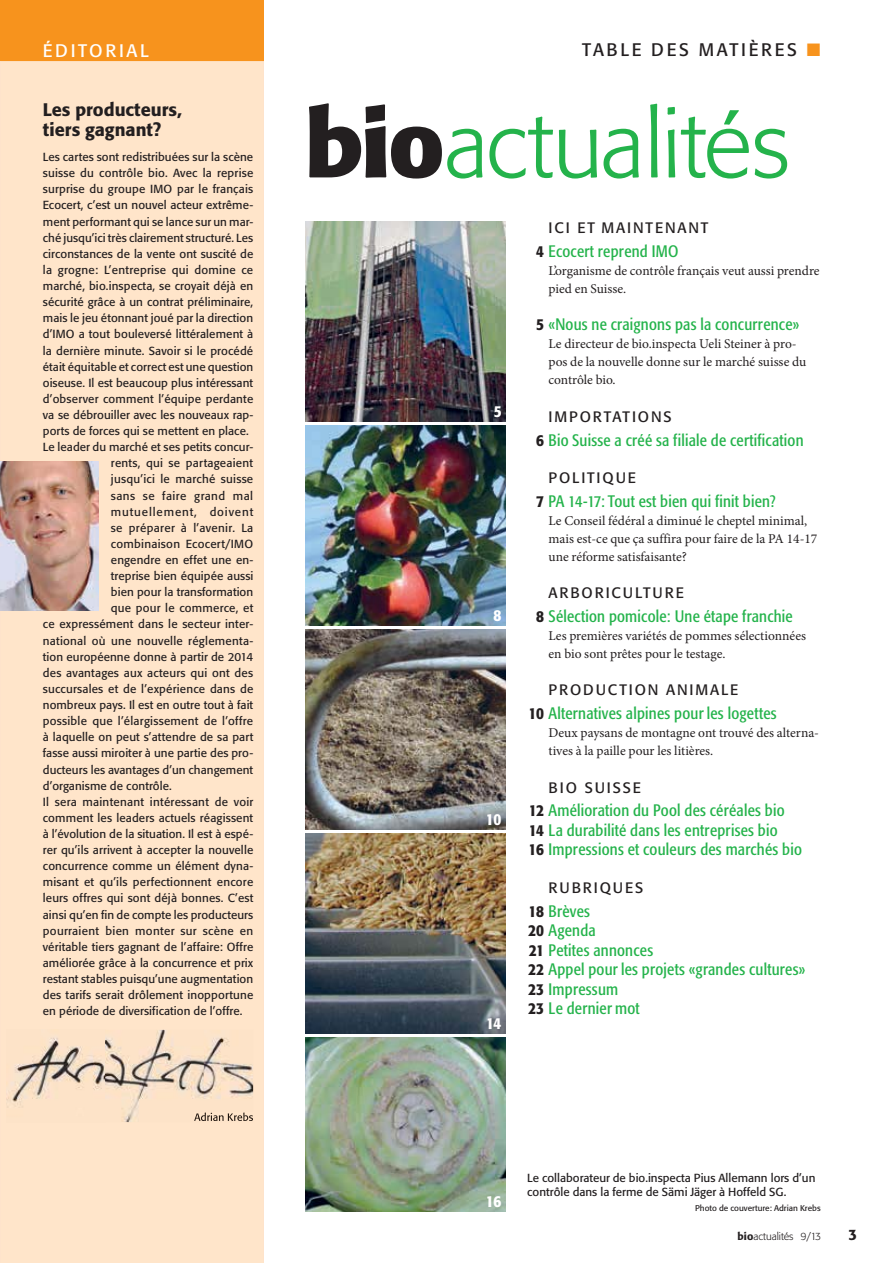
<style>
.page{position:relative;width:893px;height:1263px;background:#fff}
.page>*{position:absolute;margin:0;border:0;box-sizing:border-box;transform-origin:0 0}
.t1{font:300 93px "Formata BQ";letter-spacing:-.005em;color:#24b34b}
.t2{font:500 18px/20.2px "Formata BQ";color:#231f20}
.t3{font:18px "Formata BQ";letter-spacing:.15em;color:#231f20}
.t4{font:18px "Formata BQ";letter-spacing:.15em;color:#fff}
.t5{font:condensed 16.5px/19.5px "Formata BQ";letter-spacing:.015em;color:#24b34b}
.t6{font:500 condensed 16.5px "Formata BQ";color:#fff}
.t7{font:15px "Formata BQ";letter-spacing:.125em;color:#231f20}
.t8{font:500 15px "Formata BQ";color:#231f20}
.t9{font:13.5px/18px "Minion Pro";color:#231f20}
.t10{font:11.55px/14.5px "Formata BQ";letter-spacing:.01em;color:#231f20}
.t11{font:11.55px "Formata BQ";letter-spacing:.03em;color:#231f20}
.t12{font:11.55px "Formata BQ";letter-spacing:.075em;color:#231f20}
.t13{font:11.55px "Formata BQ";letter-spacing:.035em;color:#231f20}
.t14{font:300 10.5px "Formata BQ";color:#231f20}
.t15{font:8.25px "Formata BQ";color:#231f20}
.s1{color:#f7931d}
.s2{font-weight:700;color:#231f20}
.s3{font-weight:500;color:#231f20}
.s4{font-weight:500}
</style>
<div class="page">
<img style="left:306px;top:1037px;width:199px;height:175px">
<img style="left:306px;top:833px;width:199px;height:200px">
<div style="left:0;top:0;width:264px;height:1263px;background:#ffe5ca"></div>
<div style="left:0;top:0;width:264px;height:61px;background:#f7931d"></div>
<img style="left:306px;top:221px;width:199px;height:200px">
<img style="left:0;top:462px;width:98px;height:148px">
<img style="left:6px;top:1030px;width:247px;height:92px">
<img style="left:194px;top:1112px;width:59px;height:9px">
<img style="left:194px;top:1113px;width:48px;height:8px">
<img style="left:306px;top:425px;width:199px;height:200px">
<img style="left:306px;top:629px;width:199px;height:200px">
<h2 class="t4" style="left:43px;top:42px;width:107px">ÉDITORIAL</h2>
<h2 class="t2" style="left:43px;top:101px;width:141px">Les producteurs, tiers gagnant?</h2>
<p class="t10" style="left:43px;top:150px;width:212px">Les cartes sont redistribuées sur la scène</p>
<p class="t10" style="left:43px;top:166px;width:212px">suisse du contrôle bio. Avec la reprise</p>
<p class="t10" style="left:43px;top:183px;width:212px">surprise du groupe IMO par le français</p>
<p class="t10" style="left:43px;top:199px;width:212px">Ecocert, c’est un nouvel acteur extrême-</p>
<p class="t10" style="left:43px;top:215px;width:212px">ment performant qui se lance sur un mar-</p>
<p class="t10" style="left:43px;top:231px;width:212px">ché jusqu’ici très clairement structuré. Les</p>
<p class="t10" style="left:43px;top:247px;width:212px">circonstances de la vente ont suscité de</p>
<p class="t10" style="left:43px;top:263px;width:212px">la grogne: L’entreprise qui domine ce</p>
<p class="t10" style="left:43px;top:279px;width:212px">marché, bio.inspecta, se croyait déjà en</p>
<p class="t10" style="left:43px;top:295px;width:212px">sécurité grâce à un contrat préliminaire,</p>
<p class="t10" style="left:43px;top:311px;width:212px">mais le jeu étonnant joué par la direction</p>
<p class="t10" style="left:43px;top:328px;width:212px">d’IMO a tout bouleversé littéralement à</p>
<p class="t10" style="left:43px;top:344px;width:212px">la dernière minute. Savoir si le procédé</p>
<p class="t10" style="left:43px;top:360px;width:212px">était équitable et correct est une question</p>
<p class="t10" style="left:43px;top:376px;width:212px">oiseuse. Il est beaucoup plus intéressant</p>
<p class="t10" style="left:43px;top:392px;width:212px">d’observer comment l’équipe perdante</p>
<p class="t10" style="left:43px;top:408px;width:212px">va se débrouiller avec les nouveaux rap-</p>
<p class="t10" style="left:43px;top:424px;width:207px">ports de forces qui se mettent en place.</p>
<p class="t10" style="left:43px;top:440px;width:212px">Le leader du marché et ses petits concur-</p>
<p class="t10" style="left:111px;top:457px;width:144px">rents, qui se partageaient</p>
<p class="t10" style="left:111px;top:473px;width:144px">jusqu’ici le marché suisse</p>
<p class="t13" style="left:111px;top:490px;width:144px">sans se faire grand mal</p>
<p class="t12" style="left:111px;top:506px;width:144px">mutuellement, doivent</p>
<p class="t11" style="left:111px;top:522px;width:144px">se préparer à l’avenir. La</p>
<p class="t10" style="left:111px;top:537px;width:144px">combinaison Ecocert/IMO</p>
<p class="t10" style="left:111px;top:553px;width:144px">engendre en effet une en-</p>
<p class="t10" style="left:111px;top:569px;width:144px">treprise bien équipée aussi</p>
<p class="t10" style="left:111px;top:585px;width:144px">bien pour la transformation</p>
<p class="t10" style="left:111px;top:602px;width:144px">que pour le commerce, et</p>
<p class="t10" style="left:43px;top:618px;width:212px">ce expressément dans le secteur inter-</p>
<p class="t10" style="left:43px;top:634px;width:212px">national où une nouvelle réglementa-</p>
<p class="t10" style="left:43px;top:650px;width:212px">tion européenne donne à partir de 2014</p>
<p class="t10" style="left:43px;top:666px;width:212px">des avantages aux acteurs qui ont des</p>
<p class="t10" style="left:43px;top:682px;width:212px">succursales et de l’expérience dans de</p>
<p class="t10" style="left:43px;top:698px;width:212px">nombreux pays. Il est en outre tout à fait</p>
<p class="t10" style="left:43px;top:714px;width:212px">possible que l’élargissement de l’offre</p>
<p class="t10" style="left:43px;top:731px;width:212px">à laquelle on peut s’attendre de sa part</p>
<p class="t10" style="left:43px;top:747px;width:212px">fasse aussi miroiter à une partie des pro-</p>
<p class="t10" style="left:43px;top:763px;width:212px">ducteurs les avantages d’un changement</p>
<p class="t10" style="left:43px;top:779px;width:130px">d’organisme de contrôle.</p>
<p class="t10" style="left:43px;top:795px;width:212px">Il sera maintenant intéressant de voir</p>
<p class="t10" style="left:43px;top:811px;width:212px">comment les leaders actuels réagissent</p>
<p class="t10" style="left:43px;top:827px;width:212px">à l’évolution de la situation. Il est à espé-</p>
<p class="t10" style="left:43px;top:843px;width:212px">rer qu’ils arrivent à accepter la nouvelle</p>
<p class="t10" style="left:43px;top:859px;width:212px">concurrence comme un élément dyna-</p>
<p class="t10" style="left:43px;top:876px;width:212px">misant et qu’ils perfectionnent encore</p>
<p class="t10" style="left:43px;top:892px;width:212px">leurs offres qui sont déjà bonnes. C’est</p>
<p class="t10" style="left:43px;top:908px;width:212px">ainsi qu’en fin de compte les producteurs</p>
<p class="t10" style="left:43px;top:924px;width:212px">pourraient bien monter sur scène en</p>
<p class="t10" style="left:43px;top:940px;width:212px">véritable tiers gagnant de l’affaire: Offre</p>
<p class="t10" style="left:43px;top:956px;width:212px">améliorée grâce à la concurrence et prix</p>
<p class="t10" style="left:43px;top:972px;width:212px">restant stables puisqu’une augmentation</p>
<p class="t10" style="left:43px;top:988px;width:212px">des tarifs serait drôlement inopportune</p>
<p class="t10" style="left:43px;top:1005px;width:201px">en période de diversification de l’offre.</p>
<h2 class="t3" style="left:582px;top:41px;width:240px">TABLE DES MATIÈRES <span class="s1">■</span></h2>
<h1 class="t1" style="left:305px;top:105px;width:487px"><span class="s2">bio</span>actualités</h1>
<h3 class="t6" style="left:494px;top:401px;width:9px">5</h3>
<h3 class="t6" style="left:493px;top:605px;width:9px">8</h3>
<h3 class="t6" style="left:486px;top:809px;width:17px">10</h3>
<h3 class="t6" style="left:486px;top:1013px;width:17px">14</h3>
<p class="t7" style="left:548px;top:221px;width:161px">ICI ET MAINTENANT</p>
<h3 class="t5" style="left:536px;top:242px;width:144px"><span class="s3">4</span> Ecocert reprend IMO</h3>
<p class="t9" style="left:548px;top:263px;width:273px">L’organisme de contrôle français veut aussi prendre pied en Suisse.</p>
<h3 class="t5" style="left:536px;top:316px;width:265px"><span class="s3">5</span> «Nous ne craignons pas la concurrence»</h3>
<p class="t9" style="left:548px;top:336px;width:259px">Le directeur de bio.inspecta Ueli Steiner à pro&shy;pos de la nouvelle donne sur le marché suisse du contrôle bio.</p>
<p class="t7" style="left:548px;top:409px;width:125px">IMPORTATIONS</p>
<h3 class="t5" style="left:536px;top:431px;width:269px"><span class="s3">6</span> Bio Suisse a créé sa filiale de certification</h3>
<p class="t7" style="left:548px;top:471px;width:89px">POLITIQUE</p>
<h3 class="t5" style="left:536px;top:492px;width:241px"><span class="s3">7</span> PA 14-17: Tout est bien qui finit bien?</h3>
<p class="t9" style="left:548px;top:513px;width:270px">Le Conseil fédéral a diminué le cheptel minimal, mais est-ce que ça suffira pour faire de la PA 14-17 une réforme satisfaisante?</p>
<p class="t7" style="left:548px;top:586px;width:137px">ARBORICULTURE</p>
<h3 class="t5" style="left:536px;top:607px;width:258px"><span class="s3">8</span> Sélection pomicole: Une étape franchie</h3>
<p class="t9" style="left:548px;top:628px;width:259px">Les premières variétés de pommes sélectionnées en bio sont prêtes pour le testage.</p>
<p class="t7" style="left:548px;top:683px;width:191px">PRODUCTION ANIMALE</p>
<h3 class="t5" style="left:528px;top:704px;width:250px"><span class="s3">10</span> Alternatives alpines pour les logettes</h3>
<p class="t9" style="left:548px;top:725px;width:272px">Deux paysans de montagne ont trouvé des alterna&shy;tives à la paille pour les litières.</p>
<p class="t7" style="left:548px;top:780px;width:94px">BIO SUISSE</p>
<h3 class="t5" style="left:528px;top:802px;width:275px"><span class="s3">12</span> Amélioration du Pool des céréales bio<br><span class="s3">14</span> La durabilité dans les entreprises bio<br><span class="s3">16</span> Impressions et couleurs des marchés bio</h3>
<p class="t7" style="left:548px;top:880px;width:96px">RUBRIQUES</p>
<h3 class="t5" style="left:528px;top:902px;width:279px"><span class="s3">18</span> Brèves<br><span class="s3">20</span> Agenda<br><span class="s3">21</span> Petites annonces<br><span class="s3">22</span> Appel pour les projets «grandes cultures»<br><span class="s3">23</span> Impressum<br><span class="s3">23</span> Le dernier mot</h3>
<h3 class="t6" style="left:486px;top:1192px;width:17px">16</h3>
<p class="t10" style="left:527px;top:1171px;width:290px">Le collaborateur de bio.inspecta Pius Allemann lors d’un contrôle dans la ferme de Sämi Jäger à Hoffeld SG.</p>
<p class="t15" style="left:695px;top:1204px;width:127px">Photo de couverture: Adrian Krebs</p>
<p class="t14" style="left:737px;top:1232px;width:85px"><span class="s4">bio</span>actualités 9/13</p>
<p class="t8" style="left:848px;top:1228px;width:10px">3</p>
</div>
